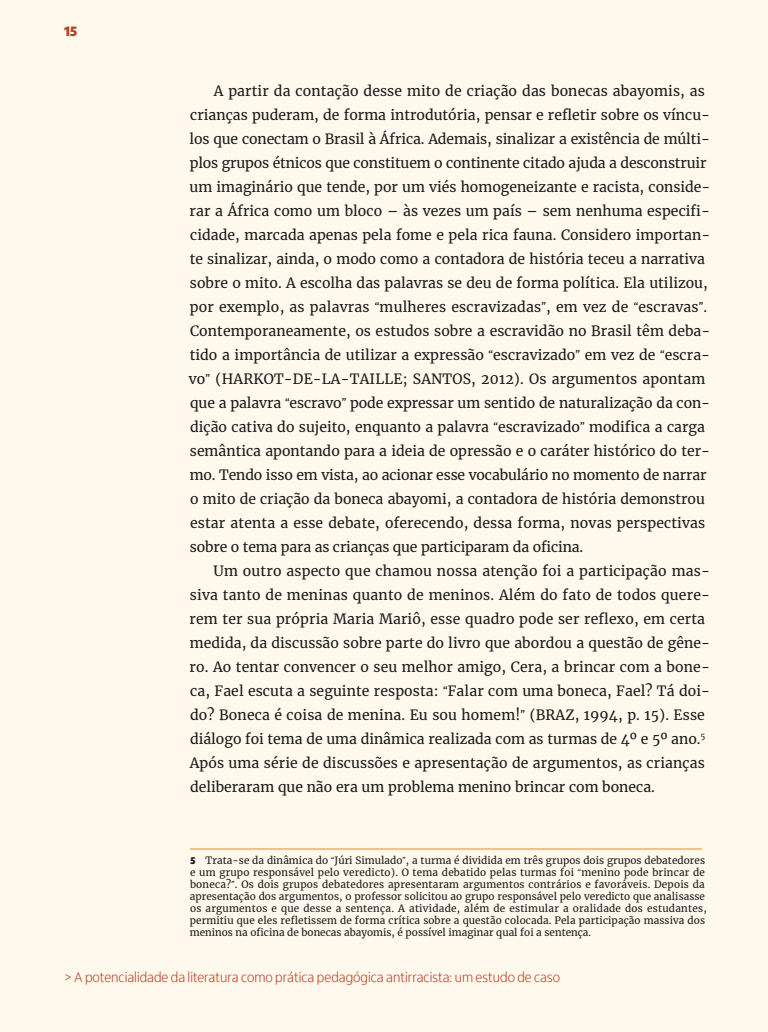
<style>
.page{position:relative;width:768px;height:1032px;background:#fff9ed}
.page>*{position:absolute;margin:0;border:0;box-sizing:border-box;transform-origin:0 0}
.t1{font:14px/24px "Merriweather";letter-spacing:.005em;color:#1a1a1a}
.t2{font:300 14px "Itau Display";color:#b84226}
.t3{font:900 14px "Itau Display";color:#b84226}
.t4{font:10px/12px "Merriweather";letter-spacing:.01em;color:#1a1a1a}
.s1{font-family:"Faustina"}
.s2{font-family:"Itau Display";font-weight:900}
</style>
<div class="page">
<hr style="left:190px;top:848px;width:512px;height:1px;background:#e78927">
<p class="t3" style="left:64px;top:23px;width:15px">15</p>
<p class="t1" style="left:189px;top:79px;width:523px;text-indent:25px">A partir da contação desse mito de criação das bonecas abayomis, as crianças puderam, de forma introdutória, pensar e refletir sobre os víncu&shy;los que conectam o Brasil à África. Ademais, sinalizar a existência de múlti&shy;plos grupos étnicos que constituem o continente citado ajuda a desconstruir um imaginário que tende, por um viés homogeneizante e racista, conside&shy;rar a África como um bloco – às vezes um país – sem nenhuma especifi&shy;cidade, marcada apenas pela fome e pela rica fauna. Considero importan&shy;te sinalizar, ainda, o modo como a contadora de história teceu a narrativa sobre o mito. A escolha das palavras se deu de forma política. Ela utilizou, por exemplo, as palavras <span class="s1">“</span>mulheres escravizadas<span class="s1">”</span>, em vez de <span class="s1">“</span>escravas<span class="s1">”</span>.<br>Contemporaneamente, os estudos sobre a escravidão no Brasil têm deba&shy;tido a importância de utilizar a expressão <span class="s1">“</span>escravizado<span class="s1">”</span> em vez de <span class="s1">“</span>escra&shy;vo<span class="s1">”</span> (HARKOT-DE-LA-TAILLE; SANTOS, 2012). Os argumentos apontam que a palavra <span class="s1">“</span>escravo<span class="s1">”</span> pode expressar um sentido de naturalização da con&shy;dição cativa do sujeito, enquanto a palavra <span class="s1">“</span>escravizado<span class="s1">”</span> modifica a carga semântica apontando para a ideia de opressão e o caráter histórico do ter&shy;mo. Tendo isso em vista, ao acionar esse vocabulário no momento de narrar o mito de criação da boneca abayomi, a contadora de história demonstrou estar atenta a esse debate, oferecendo, dessa forma, novas perspectivas sobre o tema para as crianças que participaram da oficina.</p>
<p class="t1" style="left:190px;top:558px;width:522px;text-indent:24px">Um outro aspecto que chamou nossa atenção foi a participação mas&shy;siva tanto de meninas quanto de meninos. Além do fato de todos quere&shy;rem ter sua própria Maria Mariô, esse quadro pode ser reflexo, em certa medida, da discussão sobre parte do livro que abordou a questão de gêne&shy;ro. Ao tentar convencer o seu melhor amigo, Cera, a brincar com a bone&shy;ca, Fael escuta a seguinte resposta: <span class="s1">“</span>Falar com uma boneca, Fael? Tá doi&shy;do? Boneca é coisa de menina. Eu sou homem!<span class="s1">”</span> (BRAZ, 1994, p. 15). Esse diálogo foi tema de uma dinâmica realizada com as turmas de 4º e 5º ano.<sup>5<br></sup>Após uma série de discussões e apresentação de argumentos, as crianças deliberaram que não era um problema menino brincar com boneca.</p>
<p class="t4" style="left:190px;top:854px;width:518px"><span class="s2">5</span> Trata-se da dinâmica do <span class="s1">“</span>Júri Simulado<span class="s1">”</span>, a turma é dividida em três grupos dois grupos debatedores e um grupo responsável pelo veredicto). O tema debatido pelas turmas foi <span class="s1">“</span>menino pode brincar de boneca?<span class="s1">”</span>. Os dois grupos debatedores apresentaram argumentos contrários e favoráveis. Depois da apresentação dos argumentos, o professor solicitou ao grupo responsável pelo veredicto que analisasse os argumentos e que desse a sentença. A atividade, além de estimular a oralidade dos estudantes, permitiu que eles refletissem de forma crítica sobre a questão colocada. Pela participação massiva dos meninos na oficina de bonecas abayomis, é possível imaginar qual foi a sentença.</p>
<p class="t2" style="left:64px;top:970px;width:498px">&gt; A potencialidade da literatura como prática pedagógica antirracista: um estudo de caso</p>
<p class="t2" style="left:74px;top:971px;width:570px">O quilombismo na literatura fricana e afro-brasileira: uma perspectiva identitária na educação escolar</p>
</div>
